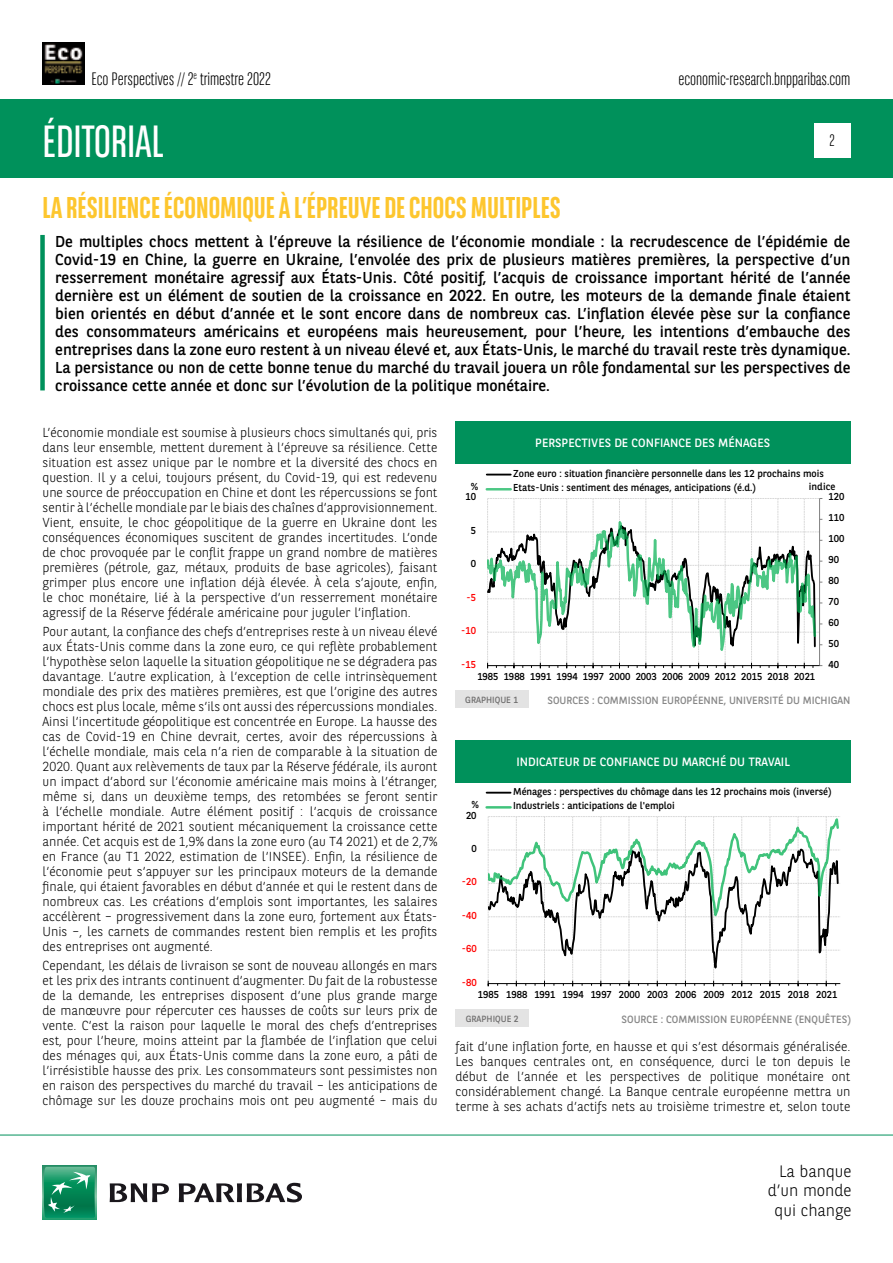
<style>
.page{position:relative;width:893px;height:1263px;background:#fff}
.page>*{position:absolute;margin:0;border:0;box-sizing:border-box;transform-origin:0 0}
.t1{font:45px "BNPP Sans Condensed";color:#fff}
.t2{font:700 30px "BNPP Sans Condensed";color:#fdc62e}
.t3{font:300 18px "BNPP Sans Condensed";color:#000}
.t4{font:300 16.5px/19.8px "BNPP Sans";color:#000;text-align:right}
.t5{font:300 16.5px "BNPP Sans Condensed";color:#000}
.t6{font:15.75px/18px "BNPP Sans";color:#000;text-align:justify}
.t7{font:300 13.05px/15px "BNPP Sans";color:#000;text-align:justify}
.t8{font:12px "BNPP Sans";color:#fff}
.t9{font:10.5px "BNPP Sans";color:#878787}
.t10{font:10.05px "BNPP Sans";letter-spacing:-.005em;color:#000}
.t11{font:10.05px "BNPP Sans";letter-spacing:-.01em;color:#f00}
.t12{font:9px "BNPP Sans";color:#706f6f}
</style>
<div class="page">
<img style="left:43px;top:43px;width:42px;height:42px">
<div style="left:1px;top:99px;width:892px;height:78px;background:#00915b"></div>
<svg style="left:43px;top:1166px;width:53px;height:53px"></svg>
<svg style="left:44px;top:1167px;width:51px;height:51px;background:#26996e"></svg>
<svg style="left:110px;top:1183px;width:59px;height:19px"></svg>
<svg style="left:179px;top:1183px;width:123px;height:19px"></svg>
<hr style="left:0;top:1135px;width:893px;height:1px;background:#00915b">
<div style="left:814px;top:123px;width:36px;height:34px;background:#fff"></div>
<div style="left:40px;top:235px;width:5px;height:155px;background:#00915b"></div>
<svg style="left:487px;top:498px;width:335px;height:170px"></svg>
<svg style="left:487px;top:498px;width:330px;height:168px"></svg>
<svg style="left:487px;top:474px;width:24px;height:1px"></svg>
<hr style="left:487px;top:488px;width:24px;height:2px;background:#4ec885">
<div style="left:455px;top:422px;width:395px;height:42px;background:#00915b"></div>
<div style="left:455px;top:690px;width:73px;height:18px;background:#e3e3e3"></div>
<svg style="left:488px;top:816px;width:352px;height:170px"></svg>
<hr style="left:487px;top:792px;width:24px;height:2px;background:#000">
<hr style="left:487px;top:806px;width:24px;height:3px;background:#00b050;opacity:.75">
<div style="left:455px;top:741px;width:396px;height:42px;background:#00915b"></div>
<div style="left:455px;top:1009px;width:74px;height:18px;background:#e3e3e3"></div>
<h3 class="t3" style="left:91px;top:67px;width:181px">Eco Perspectives // 2<sup>e</sup> trimestre 2022</h3>
<h1 class="t1" style="left:43px;top:113px;width:123px">ÉDITORIAL</h1>
<h2 class="t2" style="left:43px;top:190px;width:520px">LA RÉSILIENCE ÉCONOMIQUE À L’ÉPREUVE DE CHOCS MULTIPLES</h2>
<h3 class="t3" style="left:678px;top:67px;width:174px">economic-research.bnpparibas.com</h3>
<p class="t5" style="left:829px;top:130px;width:7px">2</p>
<p class="t6" style="left:55px;top:232px;width:797px">De multiples chocs mettent à l’épreuve la résilience de l’économie mondiale : la recrudescence de l’épidémie de Covid-19 en Chine, la guerre en Ukraine, l’envolée des prix de plusieurs matières premières, la perspective d’un resserrement monétaire agressif aux États-Unis. Côté positif, l’acquis de croissance important hérité de l’année dernière est un élément de soutien de la croissance en 2022. En outre, les moteurs de la demande finale étaient bien orientés en début d’année et le sont encore dans de nombreux cas. L’inflation élevée pèse sur la confiance des consommateurs américains et européens mais heureusement, pour l’heure, les intentions d’embauche des entreprises dans la zone euro restent à un niveau élevé et, aux États-Unis, le marché du travail reste très dynamique.<br>La persistance ou non de cette bonne tenue du marché du travail jouera un rôle fondamental sur les perspectives de croissance cette année et donc sur l’évolution de la politique monétaire.</p>
<p class="t7" style="left:43px;top:424px;width:396px">L’économie mondiale est soumise à plusieurs chocs simultanés qui, pris dans leur ensemble, mettent durement à l’épreuve sa résilience. Cette situation est assez unique par le nombre et la diversité des chocs en question. Il y a celui, toujours présent, du Covid-19, qui est redevenu une source de préoccupation en Chine et dont les répercussions se font sentir à l’échelle mondiale par le biais des chaînes d’approvisionnement.<br>Vient, ensuite, le choc géopolitique de la guerre en Ukraine dont les conséquences économiques suscitent de grandes incertitudes. L’onde de choc provoquée par le conflit frappe un grand nombre de matières premières (pétrole, gaz, métaux, produits de base agricoles), faisant grimper plus encore une inflation déjà élevée. À cela s’ajoute, enfin, le choc monétaire, lié à la perspective d’un resserrement monétaire agressif de la Réserve fédérale américaine pour juguler l’inflation.</p>
<p class="t7" style="left:43px;top:623px;width:396px">Pour autant, la confiance des chefs d’entreprises reste à un niveau élevé aux États-Unis comme dans la zone euro, ce qui reflète probablement l’hypothèse selon laquelle la situation géopolitique ne se dégradera pas davantage. L’autre explication, à l’exception de celle intrinsèquement mondiale des prix des matières premières, est que l’origine des autres chocs est plus locale, même s’ils ont aussi des répercussions mondiales.<br>Ainsi l’incertitude géopolitique est concentrée en Europe. La hausse des cas de Covid-19 en Chine devrait, certes, avoir des répercussions à l’échelle mondiale, mais cela n’a rien de comparable à la situation de 2020. Quant aux relèvements de taux par la Réserve fédérale, ils auront un impact d’abord sur l’économie américaine mais moins à l’étranger, même si, dans un deuxième temps, des retombées se feront sentir à l’échelle mondiale. Autre élément positif : l’acquis de croissance important hérité de 2021 soutient mécaniquement la croissance cette année. Cet acquis est de 1,9% dans la zone euro (au T4 2021) et de 2,7% en France (au T1 2022, estimation de l’INSEE). Enfin, la résilience de l’économie peut s’appuyer sur les principaux moteurs de la demande finale, qui étaient favorables en début d’année et qui le restent dans de nombreux cas. Les créations d’emplois sont importantes, les salaires accélèrent – progressivement dans la zone euro, fortement aux États-Unis –, les carnets de commandes restent bien remplis et les profits des entreprises ont augmenté.</p>
<p class="t7" style="left:43px;top:957px;width:396px">Cependant, les délais de livraison se sont de nouveau allongés en mars et les prix des intrants continuent d’augmenter. Du fait de la robustesse de la demande, les entreprises disposent d’une plus grande marge de manœuvre pour répercuter ces hausses de coûts sur leurs prix de vente. C’est la raison pour laquelle le moral des chefs d’entreprises est, pour l’heure, moins atteint par la flambée de l’inflation que celui des ménages qui, aux États-Unis comme dans la zone euro, a pâti de l’irrésistible hausse des prix. Les consommateurs sont pessimistes non en raison des perspectives du marché du travail – les anticipations de chômage sur les douze prochains mois ont peu augmenté – mais du</p>
<p class="t8" style="left:535px;top:435px;width:236px">PERSPECTIVES DE CONFIANCE DES MÉNAGES</p>
<p class="t10" style="left:513px;top:466px;width:312px">Zone euro : situation financière personnelle dans les 12 prochains mois</p>
<p class="t10" style="left:471px;top:479px;width:9px">%</p>
<p class="t10" style="left:513px;top:481px;width:244px">Etats-Unis : sentiment des ménages, anticipations (é.d.)</p>
<p class="t10" style="left:809px;top:480px;width:28px">indice</p>
<p class="t10" style="left:828px;top:490px;width:17px">120</p>
<p class="t10" style="left:465px;top:490px;width:12px">10</p>
<p class="t10" style="left:828px;top:511px;width:17px">110</p>
<p class="t10" style="left:471px;top:524px;width:7px">5</p>
<p class="t10" style="left:828px;top:532px;width:17px">100</p>
<p class="t10" style="left:828px;top:553px;width:12px">90</p>
<p class="t10" style="left:471px;top:557px;width:7px">0</p>
<p class="t10" style="left:828px;top:574px;width:12px">80</p>
<p class="t11" style="left:467px;top:590px;width:11px">-5</p>
<p class="t10" style="left:828px;top:595px;width:12px">70</p>
<p class="t10" style="left:828px;top:615px;width:12px">60</p>
<p class="t11" style="left:461px;top:624px;width:16px">-10</p>
<p class="t10" style="left:828px;top:636px;width:12px">50</p>
<p class="t10" style="left:828px;top:657px;width:12px">40</p>
<p class="t11" style="left:461px;top:657px;width:16px">-15</p>
<p class="t10" style="left:477px;top:669px;width:339px">1985 1988 1991 1994 1997 2000 2003 2006 2009 2012 2015 2018 2021</p>
<p class="t12" style="left:465px;top:693px;width:54px">GRAPHIQUE 1</p>
<p class="t9" style="left:547px;top:693px;width:305px">SOURCES : COMMISSION EUROPÉENNE, UNIVERSITÉ DU MICHIGAN</p>
<p class="t8" style="left:517px;top:754px;width:275px">INDICATEUR DE CONFIANCE DU MARCHÉ DU TRAVAIL</p>
<p class="t10" style="left:513px;top:784px;width:320px">Ménages : perspectives du chômage dans les 12 prochains mois (inversé)</p>
<p class="t10" style="left:471px;top:797px;width:9px">%</p>
<p class="t10" style="left:513px;top:799px;width:163px">Industriels : anticipations de l'emploi</p>
<p class="t10" style="left:466px;top:808px;width:12px">20</p>
<p class="t10" style="left:471px;top:842px;width:7px">0</p>
<p class="t11" style="left:462px;top:875px;width:16px">-20</p>
<p class="t11" style="left:462px;top:908px;width:16px">-40</p>
<p class="t11" style="left:462px;top:942px;width:16px">-60</p>
<p class="t11" style="left:462px;top:975px;width:16px">-80</p>
<p class="t10" style="left:478px;top:987px;width:361px">1985 1988 1991 1994 1997 2000 2003 2006 2009 2012 2015 2018 2021</p>
<p class="t12" style="left:466px;top:1012px;width:54px">GRAPHIQUE 2</p>
<p class="t9" style="left:622px;top:1012px;width:231px">SOURCE : COMMISSION EUROPÉENNE (ENQUÊTES)</p>
<p class="t7" style="left:455px;top:1039px;width:396px">fait d’une inflation forte, en hausse et qui s’est désormais généralisée.<br>Les banques centrales ont, en conséquence, durci le ton depuis le début de l’année et les perspectives de politique monétaire ont considérablement changé. La Banque centrale européenne mettra un terme à ses achats d’actifs nets au troisième trimestre et, selon toute</p>
<p class="t4" style="left:768px;top:1160px;width:85px">La banque d’un monde qui change</p>
</div>
